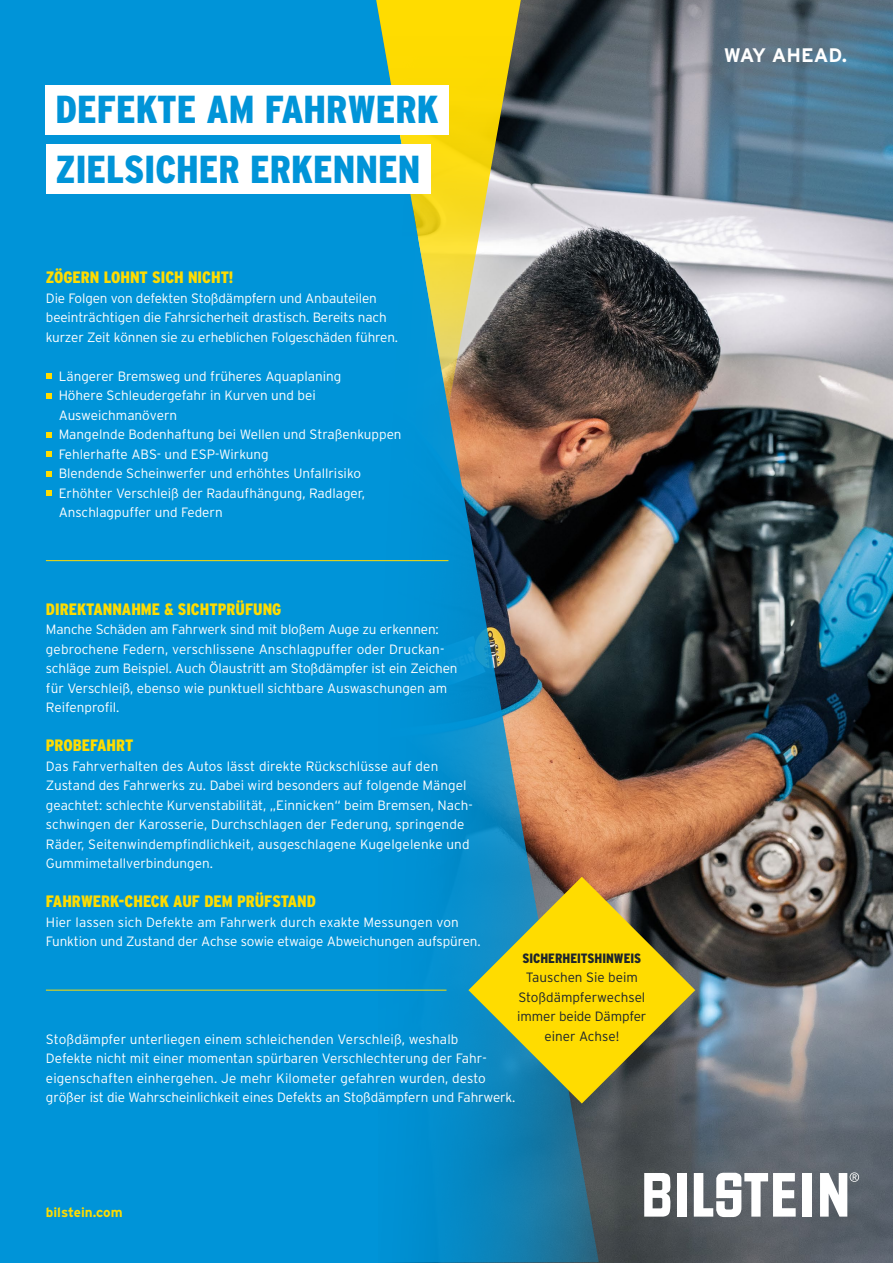
<style>
.page{position:relative;width:893px;height:1263px;background:#fff}
.page>*{position:absolute;margin:0;border:0;box-sizing:border-box;transform-origin:0 0}
.t1{font:900 39px/59.4px "Interstate Cond";color:#0094d8}
.t2{font:700 19.65px "Interstate";color:#fff}
.t3{font:900 16.5px "Interstate Cond";color:#ffdc00}
.t4{font:300 13.5px/19.5px "Interstate";color:#fff}
.t5{font:300 13.5px/19.5px "Interstate";color:#1d252d;text-align:center}
.t6{font:900 13.5px "Interstate Cond";color:#1d252d}
.t7{font:700 13.5px "Interstate";color:#ffdc00}
</style>
<div class="page">
<img style="left:599px;top:0;width:294px;height:1263px">
<div style="left:0;top:0;width:377px;height:1263px;background:#0094d8"></div>
<img style="left:376px;top:0;width:223px;height:1263px">
<svg style="left:376px;top:0;width:145px;height:409px;background:#9eb062"></svg>
<svg style="left:46px;top:374px;width:6px;height:5px"></svg>
<svg style="left:46px;top:393px;width:6px;height:6px"></svg>
<svg style="left:46px;top:432px;width:6px;height:6px"></svg>
<svg style="left:46px;top:452px;width:6px;height:5px"></svg>
<svg style="left:46px;top:471px;width:6px;height:6px"></svg>
<svg style="left:46px;top:491px;width:6px;height:5px"></svg>
<div style="left:46px;top:85px;width:403px;height:49px;background:#fff"></div>
<div style="left:46px;top:144px;width:384px;height:50px;background:#fff"></div>
<svg style="left:468px;top:877px;width:227px;height:226px;background:#99a13f"></svg>
<hr style="left:46px;top:560px;width:402px;height:1px;background:#ffdc00">
<hr style="left:46px;top:990px;width:400px;height:1px;background:#ffdc00">
<div style="left:677px;top:1173px;width:9px;height:43px;background:#fff"></div>
<div style="left:803px;top:1173px;width:9px;height:43px;background:#fff"></div>
<svg style="left:694px;top:1173px;width:102px;height:44px"></svg>
<svg style="left:644px;top:1172px;width:27px;height:44px"></svg>
<svg style="left:820px;top:1172px;width:39px;height:44px"></svg>
<h1 class="t1" style="left:55px;top:79px;width:385px">DEFEKTE AM FAHRWERK<br>ZIELSICHER ERKENNEN</h1>
<p class="t3" style="left:46px;top:266px;width:189px">ZÖGERN LOHNT SICH NICHT!</p>
<p class="t4" style="left:46px;top:288px;width:354px">Die Folgen von defekten Stoßdämpfern und Anbauteilen beeinträchtigen die Fahrsicherheit drastisch. Bereits nach kurzer Zeit können sie zu erheblichen Folgeschäden führen.</p>
<p class="t4" style="left:59px;top:366px;width:344px">Längerer Bremsweg und früheres Aquaplaning<br>Höhere Schleudergefahr in Kurven und bei Ausweichmanövern<br>Mangelnde Bodenhaftung bei Wellen und Straßenkuppen Fehlerhafte ABS- und ESP-Wirkung<br>Blendende Scheinwerfer und erhöhtes Unfallrisiko Erhöhter Verschleiß der Radaufhängung, Radlager, Anschlagpuffer und Federn</p>
<p class="t3" style="left:46px;top:597px;width:237px">DIREKTANNAHME &amp; SICHTPRÜFUNG</p>
<p class="t4" style="left:46px;top:620px;width:413px">Manche Schäden am Fahrwerk sind mit bloßem Auge zu erkennen: gebrochene Federn, verschlissene Anschlagpuffer oder Druckan&shy;schläge zum Beispiel. Auch Ölaustritt am Stoßdämpfer ist ein Zeichen für Verschleiß, ebenso wie punktuell sichtbare Auswaschungen am Reifenprofil.</p>
<p class="t3" style="left:46px;top:734px;width:89px">PROBEFAHRT</p>
<p class="t4" style="left:46px;top:756px;width:428px">Das Fahrverhalten des Autos lässt direkte Rückschlüsse auf den Zustand des Fahrwerks zu. Dabei wird besonders auf folgende Mängel geachtet: schlechte Kurvenstabilität, „Einnicken“ beim Bremsen, Nach&shy;schwingen der Karosserie, Durchschlagen der Federung, springende Räder, Seitenwindempfindlichkeit, ausgeschlagene Kugelgelenke und Gummimetallverbindungen.</p>
<p class="t3" style="left:46px;top:890px;width:272px">FAHRWERK-CHECK AUF DEM PRÜFSTAND</p>
<p class="t4" style="left:46px;top:912px;width:436px">Hier lassen sich Defekte am Fahrwerk durch exakte Messungen von<br>Funktion und Zustand der Achse sowie etwaige Abweichungen aufspüren.</p>
<p class="t6" style="left:522px;top:949px;width:120px">SICHERHEITSHINWEIS</p>
<p class="t5" style="left:517px;top:968px;width:131px">Tauschen Sie beim<br>Stoßdämpferwechsel immer beide Dämpfer einer Achse!</p>
<p class="t4" style="left:46px;top:1029px;width:471px">Stoßdämpfer unterliegen einem schleichenden Verschleiß, weshalb<br>Defekte nicht mit einer momentan spürbaren Verschlechterung der Fahr&shy;eigenschaften einhergehen. Je mehr Kilometer gefahren wurden, desto größer ist die Wahrscheinlichkeit eines Defekts an Stoßdämpfern und Fahrwerk.</p>
<p class="t7" style="left:46px;top:1202px;width:78px">bilstein.com</p>
<h2 class="t2" style="left:724px;top:40px;width:125px">WAY AHEAD.</h2>
</div>
